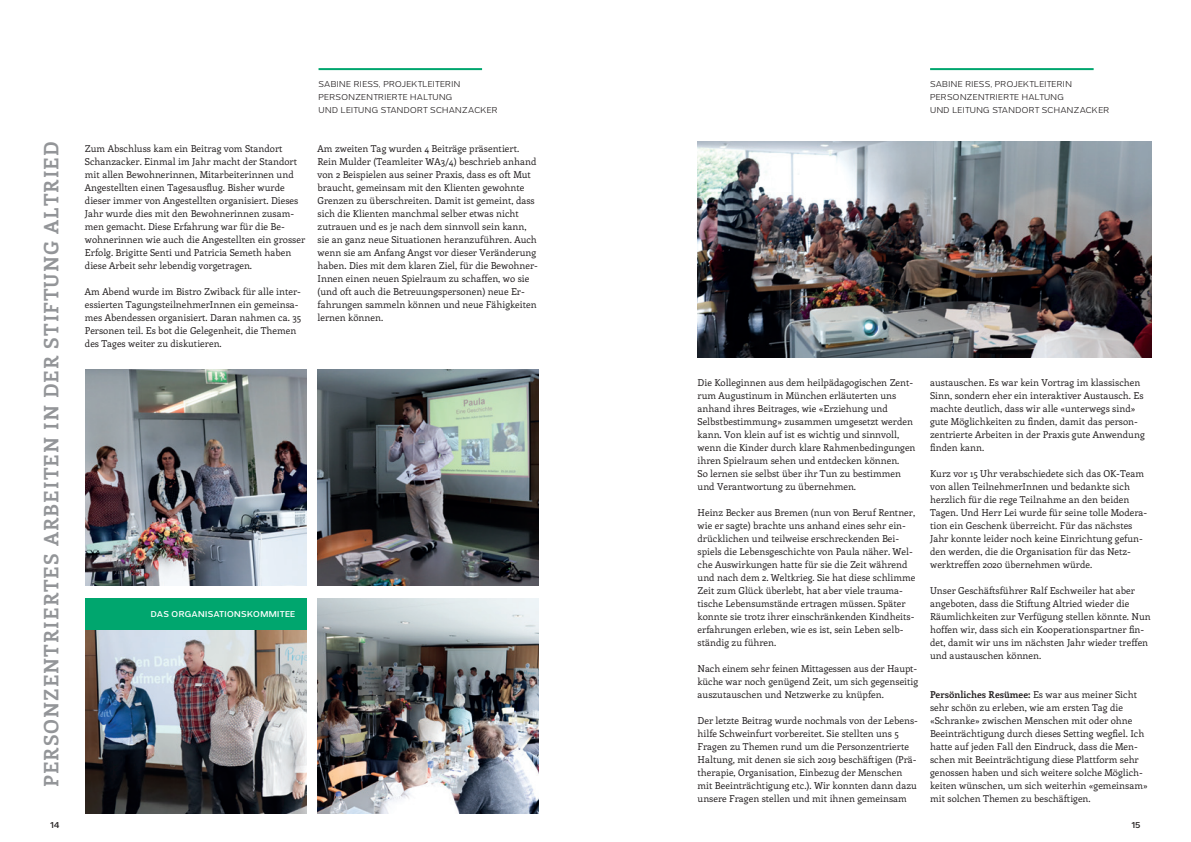
<style>
.page{position:relative;width:1191px;height:842px;background:#fff}
.page>*{position:absolute;margin:0;border:0;box-sizing:border-box;transform-origin:0 0}
.t1{font:700 20px "Enriqueta";letter-spacing:.05em;color:#939598}
.t2{font:9.5px/13px "Enriqueta";color:#231f20}
.t3{font:8px/13px "Grey Sans";letter-spacing:.05em;color:#231f20}
.t4{font:600 8px "Grey Sans";letter-spacing:.05em;color:#fff}
.t5{font:600 8px "Grey Sans";color:#231f20}
.s1{font-weight:700}
</style>
<div class="page">
<hr style="left:930px;top:68px;width:163px;height:2px;background:#00a66e">
<img style="left:85px;top:370px;width:221px;height:215px">
<img style="left:317px;top:598px;width:222px;height:216px">
<img style="left:317px;top:370px;width:222px;height:215px">
<img style="left:85px;top:629px;width:221px;height:185px">
<img style="left:697px;top:142px;width:454px;height:215px">
<div style="left:85px;top:598px;width:221px;height:31px;background:#00a66e"></div>
<hr style="left:318px;top:68px;width:164px;height:2px;background:#00a66e">
<h1 class="t1" style="left:37px;top:787px;width:647px;rotate:-90deg">PERSONZENTRIERTES ARBEITEN IN DER STIFTUNG ALTRIED</h1>
<p class="t3" style="left:318px;top:78px;width:181px">SABINE RIESS, PROJEKTLEITERIN<br>PERSONZENTRIERTE HALTUNG<br>UND LEITUNG STANDORT SCHANZACKER</p>
<p class="t2" style="left:85px;top:142px;width:222px">Zum Abschluss kam ein Beitrag vom Standort Schanzacker. Einmal im Jahr macht der Standort mit allen Bewohnerinnen, Mitarbeiterinnen und Angestellten einen Tagesausflug. Bisher wurde dieser immer von Angestellten organisiert. Dieses Jahr wurde dies mit den Bewohnerinnen zusam&shy;men gemacht. Diese Erfahrung war für die Be&shy;wohnerinnen wie auch die Angestellten ein grosser Erfolg. Brigitte Senti und Patricia Semeth haben diese Arbeit sehr lebendig vorgetragen.</p>
<p class="t2" style="left:85px;top:285px;width:218px">Am Abend wurde im Bistro Zwiback für alle inter&shy;essierten TagungsteilnehmerInnen ein gemeinsa&shy;mes Abendessen organisiert. Daran nahmen ca. 35<br>Personen teil. Es bot die Gelegenheit, die Themen des Tages weiter zu diskutieren.</p>
<p class="t2" style="left:317px;top:142px;width:222px">Am zweiten Tag wurden 4 Beiträge präsentiert.<br>Rein Mulder (Teamleiter WA3/4) beschrieb anhand von 2 Beispielen aus seiner Praxis, dass es oft Mut braucht, gemeinsam mit den Klienten gewohnte Grenzen zu überschreiten. Damit ist gemeint, dass sich die Klienten manchmal selber etwas nicht zutrauen und es je nach dem sinnvoll sein kann, sie an ganz neue Situationen heranzuführen. Auch wenn sie am Anfang Angst vor dieser Veränderung haben. Dies mit dem klaren Ziel, für die Bewohner-Innen einen neuen Spielraum zu schaffen, wo sie (und oft auch die Betreuungspersonen) neue Er&shy;fahrungen sammeln können und neue Fähigkeiten lernen können.</p>
<p class="t4" style="left:151px;top:609px;width:146px">DAS ORGANISATIONSKOMMITEE</p>
<p class="t3" style="left:930px;top:78px;width:181px">SABINE RIESS, PROJEKTLEITERIN<br>PERSONZENTRIERTE HALTUNG<br>UND LEITUNG STANDORT SCHANZACKER</p>
<p class="t2" style="left:697px;top:376px;width:219px">Die Kolleginnen aus dem heilpädagogischen Zent&shy;rum Augustinum in München erläuterten uns anhand ihres Beitrages, wie «Erziehung und Selbstbestimmung» zusammen umgesetzt werden kann. Von klein auf ist es wichtig und sinnvoll, wenn die Kinder durch klare Rahmenbedingungen ihren Spielraum sehen und entdecken können.<br>So lernen sie selbst über ihr Tun zu bestimmen und Verantwortung zu übernehmen.</p>
<p class="t2" style="left:697px;top:506px;width:219px">Heinz Becker aus Bremen (nun von Beruf Rentner, wie er sagte) brachte uns anhand eines sehr ein&shy;drücklichen und teilweise erschreckenden Bei&shy;spiels die Lebensgeschichte von Paula näher. Wel&shy;che Auswirkungen hatte für sie die Zeit während und nach dem 2. Weltkrieg. Sie hat diese schlimme Zeit zum Glück überlebt, hat aber viele trauma&shy;tische Lebensumstände ertragen müssen. Später konnte sie trotz ihrer einschränkenden Kindheits&shy;erfahrungen erleben, wie es ist, sein Leben selb&shy;ständig zu führen.</p>
<p class="t2" style="left:697px;top:662px;width:222px;text-align:justify">Nach einem sehr feinen Mittagessen aus der Haupt&shy;küche war noch genügend Zeit, um sich gegenseitig auszutauschen und Netzwerke zu knüpfen.</p>
<p class="t2" style="left:697px;top:714px;width:222px">Der letzte Beitrag wurde nochmals von der Lebens&shy;hilfe Schweinfurt vorbereitet. Sie stellten uns 5<br>Fragen zu Themen rund um die Personzentrierte Haltung, mit denen sie sich 2019 beschäftigen (Prä&shy;therapie, Organisation, Einbezug der Menschen mit Beeinträchtigung etc.). Wir konnten dann dazu unsere Fragen stellen und mit ihnen gemeinsam</p>
<p class="t2" style="left:930px;top:376px;width:216px">austauschen. Es war kein Vortrag im klassischen Sinn, sondern eher ein interaktiver Austausch. Es machte deutlich, dass wir alle «unterwegs sind» gute Möglichkeiten zu finden, damit das person&shy;zentrierte Arbeiten in der Praxis gute Anwendung finden kann.</p>
<p class="t2" style="left:930px;top:467px;width:219px">Kurz vor 15 Uhr verabschiedete sich das OK-Team von allen TeilnehmerInnen und bedankte sich herzlich für die rege Teilnahme an den beiden Tagen. Und Herr Lei wurde für seine tolle Modera&shy;tion ein Geschenk überreicht. Für das nächstes Jahr konnte leider noch keine Einrichtung gefun&shy;den werden, die die Organisation für das Netz&shy;werktreffen 2020 übernehmen würde.</p>
<p class="t2" style="left:930px;top:584px;width:222px">Unser Geschäftsführer Ralf Eschweiler hat aber angeboten, dass die Stiftung Altried wieder die Räumlichkeiten zur Verfügung stellen könnte. Nun hoffen wir, dass sich ein Kooperationspartner fin&shy;det, damit wir uns im nächsten Jahr wieder treffen und austauschen können.</p>
<p class="t2" style="left:930px;top:688px;width:219px"><span class="s1">Persönliches Resümee:</span> Es war aus meiner Sicht sehr schön zu erleben, wie am ersten Tag die «Schranke» zwischen Menschen mit oder ohne Beeinträchtigung durch dieses Setting wegfiel. Ich hatte auf jeden Fall den Eindruck, dass die Men&shy;schen mit Beeinträchtigung diese Plattform sehr genossen haben und sich weitere solche Möglich&shy;keiten wünschen, um sich weiterhin «gemeinsam» mit solchen Themen zu beschäftigen.</p>
<p class="t5" style="left:50px;top:820px;width:11px">14</p>
<p class="t5" style="left:1131px;top:820px;width:11px">15</p>
</div>
